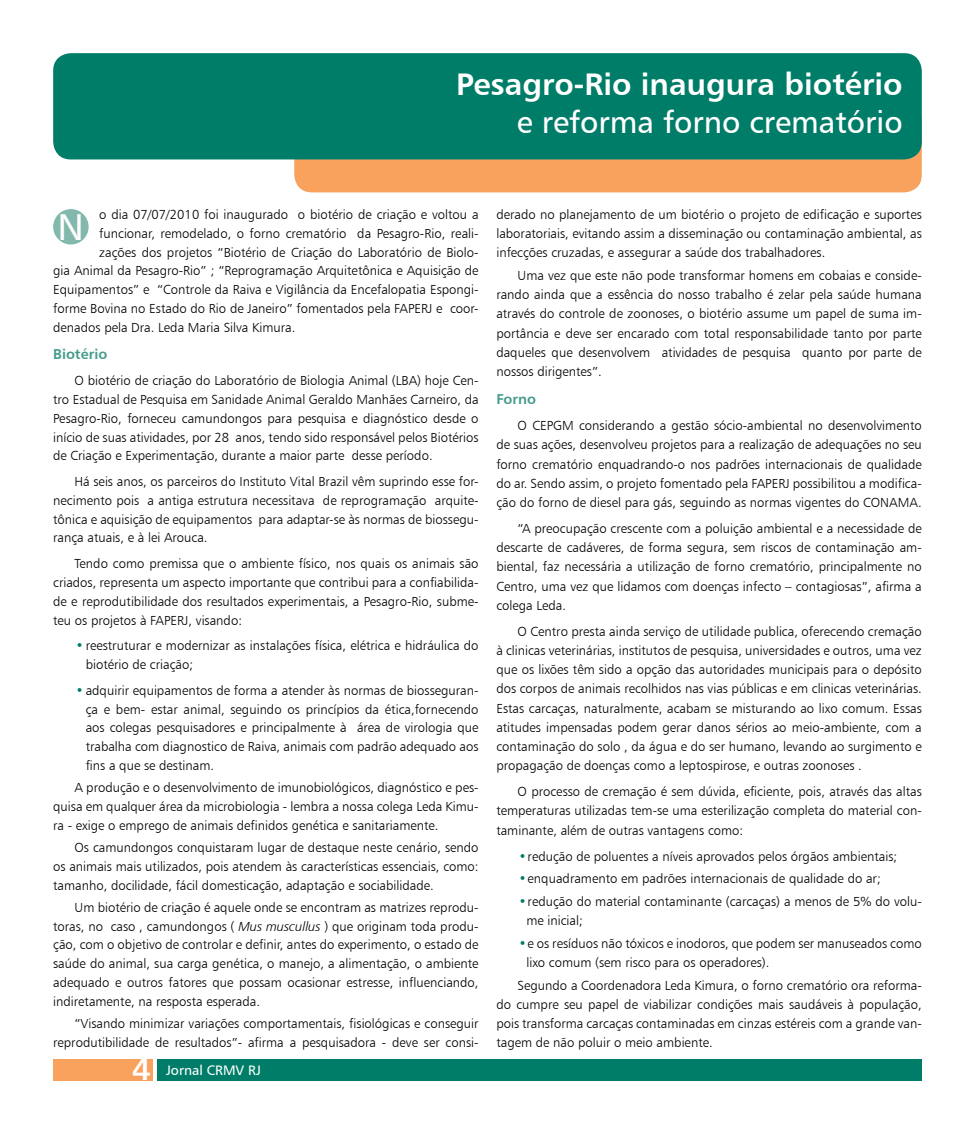
<style>
.page{position:relative;width:975px;height:1134px;background:#fff}
.page>*{position:absolute;margin:0;border:0;box-sizing:border-box;transform-origin:0 0}
.t1{font:37.5px "Humanist 777 BT Roman B";color:#fff}
.t2{font:31.25px "Humanist 777 BT Bold B";color:#fff}
.t3{font:31.25px "Humanist 777 BT Roman B";color:#fff}
.t4{font:14.38px "Humanist 777 BT Bold B";color:#459b8b}
.t5{font:13.75px "Humanist 777 BT Roman B";color:#fff}
.t6{font:13.12px/19.1px "Humanist 777 BT Light B";color:#000;text-align:justify}
.s1{color:#007d68}
.s2{font-family:"Humanist 777 BT Light Italic B"}
</style>
<div class="page">
<div style="left:294px;top:102px;width:627px;height:90px;background:#f9a25e;border-radius:18px"></div>
<div style="left:53px;top:53px;width:868px;height:106px;background:#007d68;border-radius:18px"></div>
<div style="left:157px;top:1059px;width:764px;height:22px;background:#007d68"></div>
<div style="left:53px;top:1059px;width:100px;height:22px;background:#f9a25e"></div>
<div style="left:53px;top:209px;width:36px;height:35px;background:#83b8ad;border-radius:50%"></div>
<h2 class="t2" style="left:456px;top:65px;width:448px">Pesagro-Rio inaugura biotério</h2>
<h2 class="t3" style="left:517px;top:102px;width:387px">e reforma forno crematório</h2>
<p class="t6" style="left:99px;top:205px;width:381px">o dia 07/07/2010 foi inaugurado o biotério de criação e voltou a</p>
<p class="t6" style="left:99px;top:223px;width:381px">funcionar, remodelado, o forno crematório da Pesagro-Rio, reali-</p>
<p class="t6" style="left:99px;top:242px;width:381px">zações dos projetos “Biotério de Criação do Laboratório de Biolo-</p>
<p class="t6" style="left:53px;top:261px;width:427px">gia Animal da Pesagro-Rio” ; “Reprogramação Arquitetônica e Aquisição de</p>
<p class="t6" style="left:53px;top:280px;width:427px">Equipamentos” e “Controle da Raiva e Vigilância da Encefalopatia Espongi-</p>
<p class="t6" style="left:53px;top:298px;width:427px">forme Bovina no Estado do Rio de Janeiro” fomentados pela FAPERJ e coor-</p>
<p class="t6" style="left:53px;top:317px;width:244px">denados pela Dra. Leda Maria Silva Kimura.</p>
<p class="t4" style="left:53px;top:345px;width:56px">Biotério</p>
<p class="t6" style="left:53px;top:371px;width:427px;line-height:18.8px;text-indent:21px">O biotério de criação do Laboratório de Biologia Animal (LBA) hoje Cen&shy;tro Estadual de Pesquisa em Sanidade Animal Geraldo Manhães Carneiro, da Pesagro-Rio, forneceu camundongos para pesquisa e diagnóstico desde o início de suas atividades, por 28 anos, tendo sido responsável pelos Biotérios de Criação e Experimentação, durante a maior parte desse período.</p>
<p class="t6" style="left:53px;top:472px;width:427px;line-height:18.8px;text-indent:21px">Há seis anos, os parceiros do Instituto Vital Brazil vêm suprindo esse for&shy;necimento pois a antiga estrutura necessitava de reprogramação arquite&shy;tônica e aquisição de equipamentos para adaptar-se às normas de biossegu&shy;rança atuais, e à lei Arouca.</p>
<p class="t6" style="left:53px;top:554px;width:427px;line-height:18.8px;text-indent:21px">Tendo como premissa que o ambiente físico, nos quais os animais são criados, representa um aspecto importante que contribui para a confiabilida&shy;de e reprodutibilidade dos resultados experimentais, a Pesagro-Rio, subme&shy;teu os projetos à FAPERJ, visando:</p>
<p class="t6" style="left:86px;top:636px;width:394px;line-height:18.8px;text-indent:-10px"><span class="s1">•</span> reestruturar e modernizar as instalações física, elétrica e hidráulica do biotério de criação;</p>
<p class="t6" style="left:86px;top:681px;width:394px;line-height:18.8px;text-indent:-10px"><span class="s1">•</span> adquirir equipamentos de forma a atender às normas de biosseguran&shy;ça e bem- estar animal, seguindo os princípios da ética,fornecendo aos colegas pesquisadores e principalmente à área de virologia que trabalha com diagnostico de Raiva, animais com padrão adequado aos fins a que se destinam.</p>
<p class="t6" style="left:53px;top:778px;width:427px;line-height:18.8px;text-indent:21px">A produção e o desenvolvimento de imunobiológicos, diagnóstico e pes&shy;quisa em qualquer área da microbiologia - lembra a nossa colega Leda Kimu&shy;ra - exige o emprego de animais definidos genética e sanitariamente.</p>
<p class="t6" style="left:53px;top:838px;width:427px;line-height:18.8px;text-indent:21px">Os camundongos conquistaram lugar de destaque neste cenário, sendo os animais mais utilizados, pois atendem às características essenciais, como: tamanho, docilidade, fácil domesticação, adaptação e sociabilidade.</p>
<p class="t6" style="left:53px;top:898px;width:427px;line-height:18.8px;text-indent:21px">Um biotério de criação é aquele onde se encontram as matrizes reprodu&shy;toras, no caso , camundongos ( <span class="s2">Mus muscullus</span> ) que originam toda produ&shy;ção, com o objetivo de controlar e definir, antes do experimento, o estado de saúde do animal, sua carga genética, o manejo, a alimentação, o ambiente adequado e outros fatores que possam ocasionar estresse, influenciando, indiretamente, na resposta esperada.</p>
<p class="t6" style="left:53px;top:1014px;width:427px;line-height:18.8px;text-align:right">“Visando minimizar variações comportamentais, fisiológicas e conseguir reprodutibilidade de resultados”- afirma a pesquisadora - deve ser consi-</p>
<h2 class="t2" style="left:132px;top:1049px;width:20px">4</h2>
<p class="t5" style="left:166px;top:1062px;width:96px">Jornal CRMV RJ</p>
<h1 class="t1" style="left:57px;top:203px;width:28px">N</h1>
<p class="t6" style="left:496px;top:205px;width:427px">derado no planejamento de um biotério o projeto de edificação e suportes laboratoriais, evitando assim a disseminação ou contaminação ambiental, as infecções cruzadas, e assegurar a saúde dos trabalhadores.</p>
<p class="t6" style="left:496px;top:266px;width:427px;text-indent:21px">Uma vez que este não pode transformar homens em cobaias e conside&shy;rando ainda que a essência do nosso trabalho é zelar pela saúde humana através do controle de zoonoses, o biotério assume um papel de suma im&shy;portância e deve ser encarado com total responsabilidade tanto por parte daqueles que desenvolvem atividades de pesquisa quanto por parte de nossos dirigentes”.</p>
<p class="t4" style="left:496px;top:390px;width:41px">Forno</p>
<p class="t6" style="left:496px;top:416px;width:427px;text-indent:21px">O CEPGM considerando a gestão sócio-ambiental no desenvolvimento de suas ações, desenvolveu projetos para a realização de adequações no seu forno crematório enquadrando-o nos padrões internacionais de qualidade do ar. Sendo assim, o projeto fomentado pela FAPERJ possibilitou a modifica&shy;ção do forno de diesel para gás, seguindo as normas vigentes do CONAMA.</p>
<p class="t6" style="left:496px;top:519px;width:427px;text-indent:21px">“A preocupação crescente com a poluição ambiental e a necessidade de descarte de cadáveres, de forma segura, sem riscos de contaminação am&shy;biental, faz necessária a utilização de forno crematório, principalmente no Centro, uma vez que lidamos com doenças infecto – contagiosas”, afirma a colega Leda.</p>
<p class="t6" style="left:496px;top:622px;width:427px;text-indent:21px">O Centro presta ainda serviço de utilidade publica, oferecendo cremação à clinicas veterinárias, institutos de pesquisa, universidades e outros, uma vez que os lixões têm sido a opção das autoridades municipais para o depósito dos corpos de animais recolhidos nas vias públicas e em clinicas veterinárias.<br>Estas carcaças, naturalmente, acabam se misturando ao lixo comum. Essas atitudes impensadas podem gerar danos sérios ao meio-ambiente, com a contaminação do solo , da água e do ser humano, levando ao surgimento e propagação de doenças como a leptospirose, e outras zoonoses .</p>
<p class="t6" style="left:496px;top:782px;width:427px;text-indent:21px">O processo de cremação é sem dúvida, eficiente, pois, através das altas temperaturas utilizadas tem-se uma esterilização completa do material con&shy;taminante, além de outras vantagens como:</p>
<p class="t6" style="left:519px;top:846px;width:380px"><span class="s1">•</span> redução de poluentes a níveis aprovados pelos órgãos ambientais;</p>
<p class="t6" style="left:519px;top:869px;width:363px"><span class="s1">•</span> enquadramento em padrões internacionais de qualidade do ar;</p>
<p class="t6" style="left:526px;top:892px;width:397px;text-indent:-8px"><span class="s1">•</span> redução do material contaminante (carcaças) a menos de 5% do volu&shy;me inicial;</p>
<p class="t6" style="left:526px;top:934px;width:397px;text-indent:-8px"><span class="s1">•</span> e os resíduos não tóxicos e inodoros, que podem ser manuseados como lixo comum (sem risco para os operadores).</p>
<p class="t6" style="left:496px;top:975px;width:427px;text-indent:21px">Segundo a Coordenadora Leda Kimura, o forno crematório ora reforma&shy;do cumpre seu papel de viabilizar condições mais saudáveis à população, pois transforma carcaças contaminadas em cinzas estéreis com a grande van&shy;tagem de não poluir o meio ambiente.</p>
</div>
